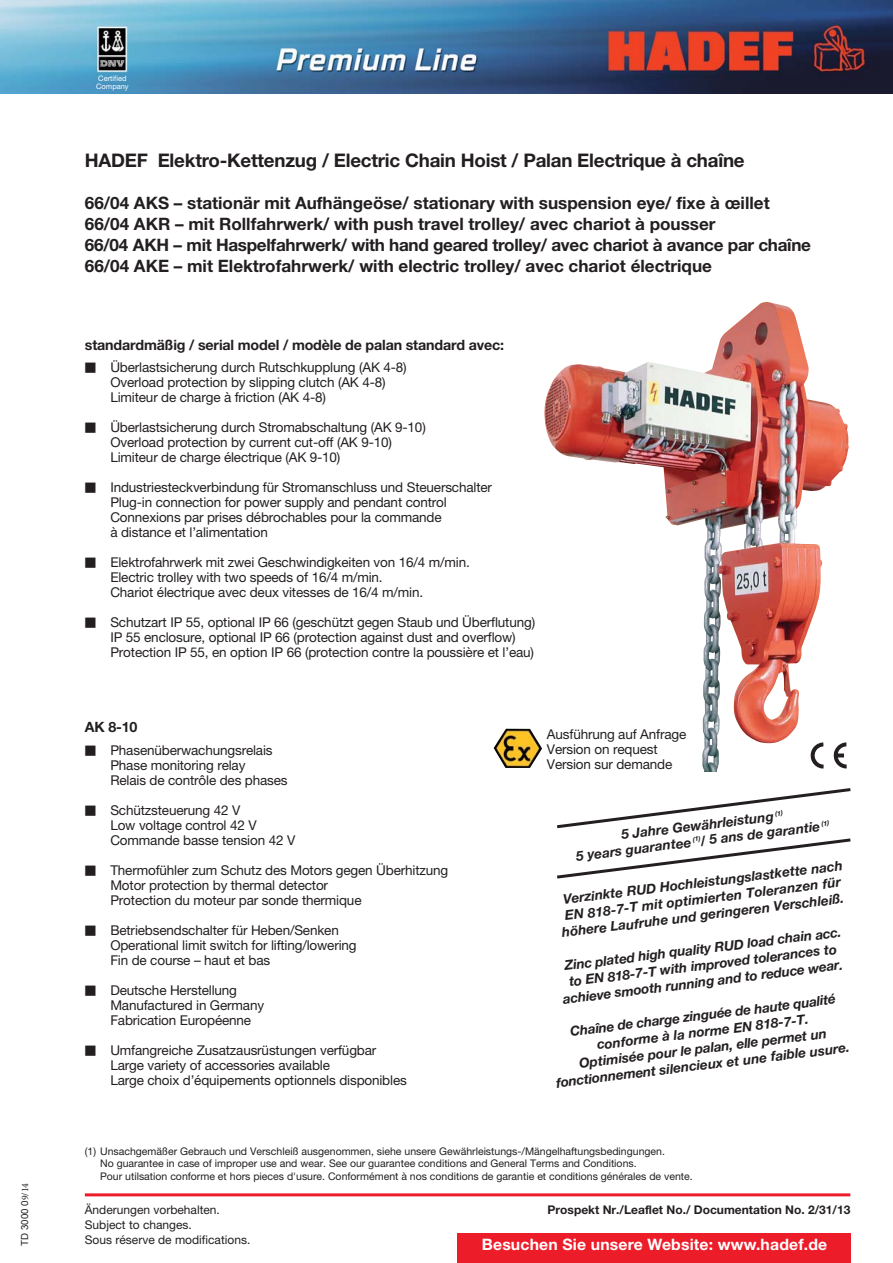
<style>
.page{position:relative;width:893px;height:1263px;background:#fff}
.page>*{position:absolute;margin:0;border:0;box-sizing:border-box;transform-origin:0 0}
.t1{font:700 18.75px "Helvetica Neue";letter-spacing:-.01em;color:#231f20}
.t2{font:700 17.1px/21px "Helvetica Neue";color:#231f20}
.t3{font:700 15.75px "Helvetica Neue";letter-spacing:.01em;color:#fff}
.t4{font:700 14.25px "Helvetica Neue";letter-spacing:-.01em;color:#231f20}
.t5{font:13.5px/15px "Helvetica Neue";letter-spacing:-.01em;color:#231f20}
.t6{font:italic 700 13.5px/16.5px "Helvetica Neue";color:#231f20;text-align:center}
.t7{font:12px/15px "Helvetica Neue";color:#231f20}
.t8{font:700 12px "Helvetica Neue";color:#231f20}
.t9{font:10.5px/12.6px "Helvetica Neue";color:#231f20}
.t10{font:9.75px "Arial";color:#231f20}
.t11{font:7.5px/7.5px "Helvetica Neue";color:#fff}
.s1{font-family:"Helvetica Neue"}
.s2{font-family:"Minion Pro"}
.s3{font-family:"Universal Newswith Comm Pi";font-size:12.75px}
</style>
<div class="page">
<hr style="left:85px;top:1193px;width:765px;height:3px;background:#ed1c29">
<img style="left:822px;top:742px;width:25px;height:27px">
<div style="left:457px;top:1233px;width:393px;height:30px;background:#ed1c29"></div>
<img style="left:544px;top:302px;width:278px;height:470px">
<img style="left:494px;top:729px;width:48px;height:39px">
<svg style="left:557px;top:788px;width:294px;height:41px"></svg>
<svg style="left:557px;top:838px;width:294px;height:41px"></svg>
<img style="left:0;top:0;width:892px;height:94px">
<p class="t10" style="left:18px;top:1246px;width:64px;rotate:-90deg">TD 3000 <span class="s1">0</span><span class="s2">9/14</span></p>
<p class="t11" style="left:96px;top:76px;width:34px">Certified<br>Company</p>
<h1 class="t1" style="left:85px;top:153px;width:661px">HADEF Elektro-Kettenzug / Electric Chain Hoist / Palan Electrique à chaîne</h1>
<p class="t2" style="left:85px;top:193px;width:728px">66/04 AKS – stationär mit Aufhängeöse/ stationary with suspension eye/ fixe à œillet 66/04 AKR – mit Rollfahrwerk/ with push travel trolley/ avec chariot à pousser<br>66/04 AKH – mit Haspelfahrwerk/ with hand geared trolley/ avec chariot à avance par chaîne 66/04 AKE – mit Elektrofahrwerk/ with electric trolley/ avec chariot électrique</p>
<p class="t4" style="left:85px;top:339px;width:421px">standardmäßig / serial model / modèle de palan standard avec:</p>
<p class="t5" style="left:110px;top:361px;width:298px;text-indent:-26px"><span class="s3">-</span> Überlastsicherung durch Rutschkupplung (AK 4-8)<br>Overload protection by slipping clutch (AK 4-8)<br>Limiteur de charge à friction (AK 4-8)</p>
<p class="t5" style="left:110px;top:421px;width:317px;text-indent:-26px"><span class="s3">-</span> Überlastsicherung durch Stromabschaltung (AK 9-10)<br>Overload protection by current cut-off (AK 9-10)<br>Limiteur de charge électrique (AK 9-10)</p>
<p class="t5" style="left:110px;top:481px;width:383px;text-indent:-26px"><span class="s3">-</span> Industriesteckverbindung für Stromanschluss und Steuerschalter Plug-in connection for power supply and pendant control Connexions par prises débrochables pour la commande<br>à distance et l’alimentation</p>
<p class="t5" style="left:110px;top:556px;width:361px;text-indent:-26px"><span class="s3">-</span> Elektrofahrwerk mit zwei Geschwindigkeiten von 16/4 m/min.<br>Electric trolley with two speeds of 16/4 m/min.<br>Chariot électrique avec deux vitesses de 16/4 m/min.</p>
<p class="t5" style="left:110px;top:616px;width:426px;text-indent:-26px"><span class="s3">-</span> Schutzart IP 55, optional IP 66 (geschützt gegen Staub und Überflutung)<br>IP 55 enclosure, optional IP 66 (protection against dust and overflow)<br>Protection IP 55, en option IP 66 (protection contre la poussière et l’eau)</p>
<p class="t4" style="left:85px;top:722px;width:54px">AK 8-10</p>
<p class="t5" style="left:110px;top:744px;width:179px;text-indent:-26px"><span class="s3">-</span> Phasenüberwachungsrelais<br>Phase monitoring relay<br>Relais de contrôle des phases</p>
<p class="t5" style="left:110px;top:804px;width:186px;text-indent:-26px"><span class="s3">-</span> Schützsteuerung 42 V<br>Low voltage control 42 V<br>Commande basse tension 42 V</p>
<p class="t5" style="left:110px;top:864px;width:339px;text-indent:-26px"><span class="s3">-</span> Thermofühler zum Schutz des Motors gegen Überhitzung<br>Motor protection by thermal detector<br>Protection du moteur par sonde thermique</p>
<p class="t5" style="left:110px;top:924px;width:248px;text-indent:-26px"><span class="s3">-</span> Betriebsendschalter für Heben/Senken<br>Operational limit switch for lifting/lowering<br>Fin de course – haut et bas</p>
<p class="t5" style="left:110px;top:984px;width:155px;text-indent:-26px"><span class="s3">-</span> Deutsche Herstellung<br>Manufactured in Germany<br>Fabrication Européenne</p>
<p class="t5" style="left:110px;top:1044px;width:298px;text-indent:-26px"><span class="s3">-</span> Umfangreiche Zusatzausrüstungen verfügbar<br>Large variety of accessories available<br>Large choix d’équipements optionnels disponibles</p>
<p class="t5" style="left:547px;top:728px;width:141px">Ausführung auf Anfrage<br>Version on request<br>Version sur demande</p>
<p class="t6" style="left:573px;top:834px;width:257px;line-height:15.8px;rotate:-7deg">5 Jahre Gewährleistung <sup>(1)<br></sup>5 years guarantee <sup>(1)</sup>/ 5 ans de garantie <sup>(1)</sup></p>
<p class="t6" style="left:557px;top:893px;width:288px;rotate:-7deg">Verzinkte RUD Hochleistungslastkette nach<br>EN 818-7-T mit optimierten Toleranzen für höhere Laufruhe und geringeren Verschleiß.</p>
<p class="t6" style="left:558px;top:959px;width:286px;rotate:-7deg">Zinc plated high quality RUD load chain acc. to EN 818-7-T with improved tolerances to achieve smooth running and to reduce wear.</p>
<p class="t6" style="left:569px;top:1024px;width:269px;rotate:-7deg">Chaîne de charge zinguée de haute qualité</p>
<p class="t6" style="left:596px;top:1038px;width:214px;rotate:-7deg">conforme à la norme EN 818-7-T.</p>
<p class="t6" style="left:578px;top:1056px;width:251px;rotate:-7deg">Optimisée pour le palan, elle permet un</p>
<p class="t6" style="left:555px;top:1076px;width:297px;rotate:-7deg">fonctionnement silencieux et une faible usure.</p>
<p class="t9" style="left:100px;top:1146px;width:594px;text-indent:-15px">(1) Unsachgemäßer Gebrauch und Verschleiß ausgenommen, siehe unsere Gewährleistungs-/Mängelhaftungsbedingungen.<br>No guarantee in case of improper use and wear. See our guarantee conditions and General Terms and Conditions.<br>Pour utilsation conforme et hors pieces d'usure. Conformément à nos conditions de garantie et conditions générales de vente.</p>
<p class="t7" style="left:85px;top:1203px;width:137px">Änderungen vorbehalten.</p>
<p class="t8" style="left:548px;top:1206px;width:304px">Prospekt Nr./Leaflet No./ Documentation No. 2/31/13</p>
<p class="t7" style="left:85px;top:1218px;width:167px">Subject to changes.<br>Sous réserve de modifications.</p>
<p class="t3" style="left:482px;top:1239px;width:347px">Besuchen Sie unsere Website: www.hadef.de</p>
</div>
